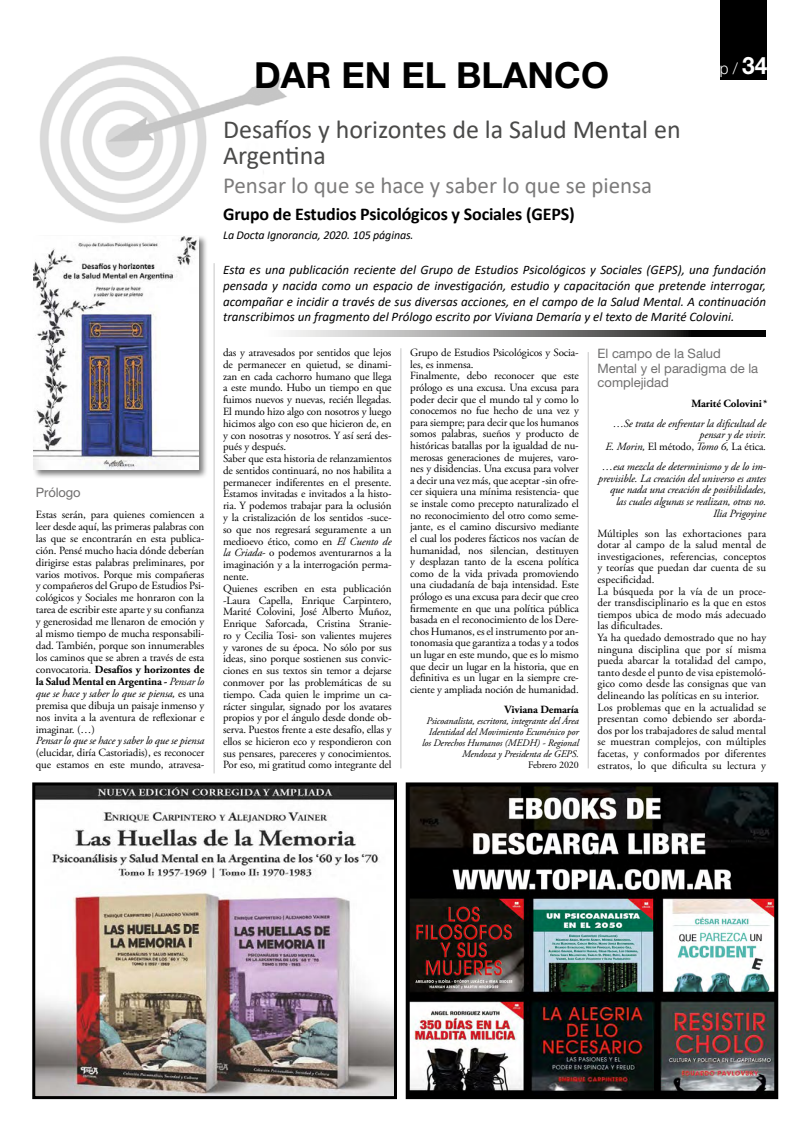
<style>
.page{position:relative;width:794px;height:1134px;background:#fff}
.page>*{position:absolute;margin:0;border:0;box-sizing:border-box;transform-origin:0 0}
.t1{font:700 36px "Helvetica Neue";color:#000}
.titutopi{font:26px/26px "Calibri";color:#4a4a49}
.titutopi-2{font:23px "Calibri";color:#7c7b7b}
.t2{font:700 18px "Calibri";letter-spacing:-.01em;color:#000}
.t3{font:300 16px "Helvetica Neue";color:#fff;scale:.95 1}
.bajada{font:italic 13px/15.6px "Calibri";color:#000;text-align:justify}
.subtitulo_interno{font:13px/14.1px "Helvetica Neue";color:#706f6f}
.autor_topia{font:italic 12px "Calibri";letter-spacing:-.01em;color:#000}
.interior{font:11px/11.6px "Adobe Garamond Pro";letter-spacing:-.01em;color:#000;text-align:justify}
.interior-2{font:italic 11px/11.6px "Adobe Garamond Pro";letter-spacing:-.01em;color:#000;text-align:right}
.interior-3{font:700 11px "Adobe Garamond Pro";letter-spacing:-.01em;color:#000}
.interior-4{font:italic 10px/11.1px "Adobe Garamond Pro";letter-spacing:-.01em;color:#000;text-align:right}
.interior-5{font:10px "Adobe Garamond Pro";letter-spacing:-.01em;color:#000}
.s1{font-weight:700}
.s2{font-style:italic}
.s3{font-weight:700;font-size:24px}
</style>
<div class="page">
<div style="left:720px;top:0;width:46px;height:79px;background:#000"></div>
<img style="left:40px;top:56px;width:247px;height:167px">
<svg style="left:288px;top:331px;width:477px;height:5px;background:#7c7c7c"></svg>
<div style="left:32px;top:235px;width:175px;height:244px;background:#000;opacity:.51"></div>
<img style="left:34px;top:236px;width:164px;height:234px">
<hr style="left:214px;top:263px;width:1px;height:510px;background:#c6c6c6">
<hr style="left:400px;top:348px;width:1px;height:420px;background:#c6c6c6">
<hr style="left:587px;top:352px;width:1px;height:416px;background:#c6c6c6">
<img style="left:411px;top:787px;width:362px;height:307px">
<div style="left:406px;top:782px;width:372px;height:317px;border:4px solid #000"></div>
<img style="left:36px;top:786px;width:357px;height:309px">
<div style="left:32px;top:782px;width:365px;height:317px;border:3px solid #000"></div>
<p class="subtitulo_interno" style="left:36px;top:486px;width:46px">Prólogo</p>
<p class="interior" style="left:36px;top:509px;width:170px;line-height:11.9px">Estas serán, para quienes comiencen a leer desde aquí, las primeras palabras con las que se encontrarán en esta publica&shy;ción. Pensé mucho hacia dónde deberían dirigirse estas palabras preliminares, por varios motivos. Porque mis compañeras y compañeros del Grupo de Estudios Psi&shy;cológicos y Sociales me honraron con la tarea de escribir este aparte y su confianza y generosidad me llenaron de emoción y al mismo tiempo de mucha responsabili&shy;dad. También, porque son innumerables los caminos que se abren a través de esta convocatoria. <span class="s1">Desafíos y horizontes de la Salud Mental en Argentina -</span> <span class="s2">Pensar lo que se hace y saber lo que se piensa,</span> es una premisa que dibuja un paisaje inmenso y nos invita a la aventura de reflexionar e imaginar. (…)</p>
<p class="interior" style="left:36px;top:735px;width:170px;line-height:11.9px"><span class="s2">Pensar lo que se hace y saber lo que se piensa </span>(elucidar, diría Castoriadis), es reconocer que estamos en este mundo, atravesa-</p>
<h3 class="t3" style="left:720px;top:59px;width:52px">p / <span class="s3">34</span></h3>
<p class="t1" style="left:254px;top:53px;width:356px">DAR EN EL BLANCO</p>
<p class="titutopi" style="left:223px;top:116px;width:459px">Desafíos y horizontes de la Salud Mental en<br>Argentina</p>
<p class="titutopi-2" style="left:223px;top:169px;width:430px">Pensar lo que se hace y saber lo que se piensa</p>
<p class="t2" style="left:223px;top:201px;width:353px">Grupo de Estudios Psicológicos y Sociales (GEPS)</p>
<p class="autor_topia" style="left:223px;top:227px;width:192px">La Docta Ignorancia, 2020. 105 páginas.</p>
<p class="bajada" style="left:223px;top:262px;width:544px">Esta es una publicación reciente del Grupo de Estudios Psicológicos y Sociales (GEPS), una fundación pensada y nacida como un espacio de investigación, estudio y capacitación que pretende interrogar, acompañar e incidir a través de sus diversas acciones, en el campo de la Salud Mental. A continuación transcribimos un fragmento del Prólogo escrito por Viviana Demaría y el texto de Marité Colovini.</p>
<p class="interior" style="left:223px;top:347px;width:170px">das y atravesados por sentidos que lejos de permanecer en quietud, se dinami&shy;zan en cada cachorro humano que llega a este mundo. Hubo un tiempo en que fuimos nuevos y nuevas, recién llegadas.<br>El mundo hizo algo con nosotros y luego hicimos algo con eso que hicieron de, en y con nosotras y nosotros. Y así será des&shy;pués y después.</p>
<p class="interior" style="left:223px;top:453px;width:170px">Saber que esta historia de relanzamientos de sentidos continuará, no nos habilita a permanecer indiferentes en el presente.<br>Estamos invitadas e invitados a la histo&shy;ria. Y podemos trabajar para la oclusión y la cristalización de los sentidos -suce&shy;so que nos regresará seguramente a un medioevo ético, como en <span class="s2">El Cuento de la Criada</span>- o podemos aventurarnos a la imaginación y a la interrogación perma&shy;nente.</p>
<p class="interior" style="left:223px;top:583px;width:170px">Quienes escriben en esta publicación -Laura Capella, Enrique Carpintero, Marité Colovini, José Alberto Muñoz, Enrique Saforcada, Cristina Stranie&shy;ro y Cecilia Tosi- son valientes mujeres y varones de su época. No sólo por sus ideas, sino porque sostienen sus convic&shy;ciones en sus textos sin temor a dejarse conmover por las problemáticas de su tiempo. Cada quien le imprime un ca&shy;rácter singular, signado por los avatares propios y por el ángulo desde donde ob&shy;serva. Puestos frente a este desafío, ellas y ellos se hicieron eco y respondieron con sus pensares, pareceres y conocimientos.<br>Por eso, mi gratitud como integrante del</p>
<p class="interior" style="left:410px;top:347px;width:170px">Grupo de Estudios Psicológicos y Socia&shy;les, es inmensa.</p>
<p class="interior" style="left:410px;top:370px;width:170px">Finalmente, debo reconocer que este prólogo es una excusa. Una excusa para poder decir que el mundo tal y como lo conocemos no fue hecho de una vez y para siempre; para decir que los humanos somos palabras, sueños y producto de históricas batallas por la igualdad de nu&shy;merosas generaciones de mujeres, varo&shy;nes y disidencias. Una excusa para volver a decir una vez más, que aceptar -sin ofre&shy;cer siquiera una mínima resistencia- que se instale como precepto naturalizado el no reconocimiento del otro como seme&shy;jante, es el camino discursivo mediante el cual los poderes fácticos nos vacían de humanidad, nos silencian, destituyen y desplazan tanto de la escena política como de la vida privada promoviendo una ciudadanía de baja intensidad. Este prólogo es una excusa para decir que creo firmemente en que una política pública basada en el reconocimiento de los Dere&shy;chos Humanos, es el instrumento por an&shy;tonomasia que garantiza a todas y a todos un lugar en este mundo, que es lo mismo que decir un lugar en la historia, que en definitiva es un lugar en la siempre cre&shy;ciente y ampliada noción de humanidad.</p>
<p class="interior-3" style="left:504px;top:703px;width:76px">Viviana Demaría</p>
<p class="interior-4" style="left:422px;top:715px;width:158px">Psicoanalista, escritora, integrante del Área Identidad del Movimiento Ecuménico por los Derechos Humanos (MEDH) - Regional Mendoza y Presidenta de GEPS.</p>
<p class="interior-5" style="left:528px;top:759px;width:52px">Febrero 2020</p>
<p class="subtitulo_interno" style="left:597px;top:347px;width:162px">El campo de la Salud<br>Mental y el paradigma de la complejidad</p>
<p class="interior-3" style="left:691px;top:397px;width:76px">Marité Colovini<span class="s2">*</span></p>
<p class="interior-2" style="left:613px;top:418px;width:155px">…Se trata de enfrentar la dificultad de pensar y de vivir.</p>
<p class="interior" style="left:605px;top:441px;width:162px"><span class="s2">E. Morin,</span> El método, <span class="s2">Tomo 6,</span> La ética<span class="s2">.</span></p>
<p class="interior-2" style="left:598px;top:461px;width:169px">…esa mezcla de determinismo y de lo im&shy;previsible. La creación del universo es antes que nada una creación de posibilidades, las cuales algunas se realizan, otras no.</p>
<p class="interior-2" style="left:713px;top:507px;width:55px">Ilia Prigoyine</p>
<p class="interior" style="left:597px;top:528px;width:170px">Múltiples son las exhortaciones para dotar al campo de la salud mental de investigaciones, referencias, conceptos y teorías que puedan dar cuenta de su especificidad.</p>
<p class="interior" style="left:597px;top:586px;width:170px">La búsqueda por la vía de un proce&shy;der transdisciplinario es la que en estos tiempos ubica de modo más adecuado las dificultades.</p>
<p class="interior" style="left:597px;top:632px;width:170px">Ya ha quedado demostrado que no hay ninguna disciplina que por sí misma pueda abarcar la totalidad del campo, tanto desde el punto de visa epistemoló&shy;gico como desde las consignas que van delineando las políticas en su interior.</p>
<p class="interior" style="left:597px;top:702px;width:170px">Los problemas que en la actualidad se presentan como debiendo ser aborda&shy;dos por los trabajadores de salud mental se muestran complejos, con múltiples facetas, y conformados por diferentes estratos, lo que dificulta su lectura y</p>
</div>
